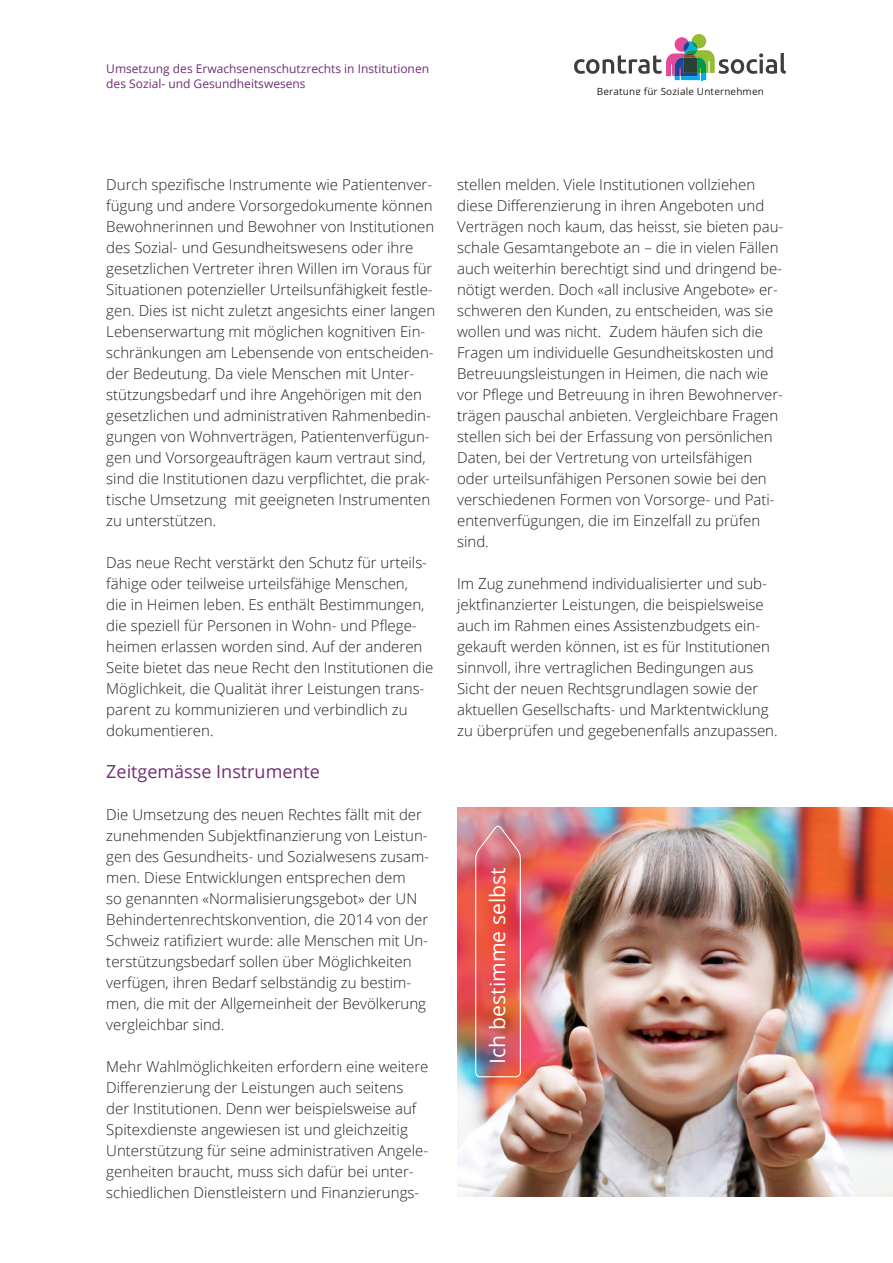
<style>
.page{position:relative;width:893px;height:1263px;background:#fff}
.page>*{position:absolute;margin:0;border:0;box-sizing:border-box;transform-origin:0 0}
.Copy{font:21.15px "Open Sans";color:#fff}
.Zwischentitel{font:18px "Open Sans";color:#712e74}
.Copy-2{font:300 15px/21px "Open Sans";color:#231f20}
.Copy-3{font:12px/15px "Open Sans";color:#712e74}
.t1{font:9.9px "Open Sans";letter-spacing:.02em;color:#231f20}
</style>
<div class="page">
<svg style="left:574px;top:34px;width:212px;height:46px"></svg>
<img style="left:457px;top:808px;width:436px;height:388px">
<img style="left:475px;top:824px;width:46px;height:254px">
<p class="Copy-3" style="left:106px;top:61px;width:324px">Umsetzung des Erwachsenenschutzrechts in Institutionen des Sozial- und Gesundheitswesens</p>
<p class="t1" style="left:597px;top:84px;width:169px">Beratung für Soziale Unternehmen</p>
<p class="Copy-2" style="left:106px;top:173px;width:328px">Durch spezifische Instrumente wie Patientenver&shy;fügung und andere Vorsorgedokumente können</p>
<p class="Copy-2" style="left:106px;top:215px;width:330px">Bewohnerinnen und Bewohner von Institutionen des Sozial- und Gesundheitswesens oder ihre gesetzlichen Vertreter ihren Willen im Voraus für Situationen potenzieller Urteilsunfähigkeit festle&shy;gen. Dies ist nicht zuletzt angesichts einer langen Lebenserwartung mit möglichen kognitiven Ein&shy;schränkungen am Lebensende von entscheiden&shy;der Bedeutung. Da viele Menschen mit Unter&shy;stützungsbedarf und ihre Angehörigen mit den gesetzlichen und administrativen Rahmenbedin&shy;gungen von Wohnverträgen, Patientenverfügun&shy;gen und Vorsorgeaufträgen kaum vertraut sind, sind die Institutionen dazu verpflichtet, die prak&shy;tische Umsetzung mit geeigneten Instrumenten zu unterstützen.</p>
<p class="Copy-2" style="left:106px;top:551px;width:328px">Das neue Recht verstärkt den Schutz für urteils&shy;fähige oder teilweise urteilsfähige Menschen,<br>die in Heimen leben. Es enthält Bestimmungen, die speziell für Personen in Wohn- und Pflege&shy;heimen erlassen worden sind. Auf der anderen Seite bietet das neue Recht den Institutionen die Möglichkeit, die Qualität ihrer Leistungen trans&shy;parent zu kommunizieren und verbindlich zu dokumentieren.</p>
<p class="Zwischentitel" style="left:106px;top:759px;width:215px">Zeitgemässe Instrumente</p>
<p class="Copy-2" style="left:106px;top:803px;width:324px">Die Umsetzung des neuen Rechtes fällt mit der zunehmenden Subjektfinanzierung von Leistun&shy;gen des Gesundheits- und Sozialwesens zusam&shy;men. Diese Entwicklungen entsprechen dem<br>so genannten «Normalisierungsgebot» der UN Behindertenrechtskonvention, die 2014 von der Schweiz ratifiziert wurde: alle Menschen mit Un&shy;terstützungsbedarf sollen über Möglichkeiten verfügen, ihren Bedarf selbständig zu bestim&shy;men, die mit der Allgemeinheit der Bevölkerung vergleichbar sind.</p>
<p class="Copy-2" style="left:106px;top:1055px;width:324px">Mehr Wahlmöglichkeiten erfordern eine weitere Differenzierung der Leistungen auch seitens der Institutionen. Denn wer beispielsweise auf Spitexdienste angewiesen ist und gleichzeitig Unterstützung für seine administrativen Angele&shy;genheiten braucht, muss sich dafür bei unter&shy;schiedlichen Dienstleistern und Finanzierungs-</p>
<p class="Copy-2" style="left:457px;top:173px;width:328px">stellen melden. Viele Institutionen vollziehen diese Differenzierung in ihren Angeboten und Verträgen noch kaum, das heisst, sie bieten pau&shy;schale Gesamtangebote an – die in vielen Fällen auch weiterhin berechtigt sind und dringend be&shy;nötigt werden. Doch «all inclusive Angebote» er&shy;schweren den Kunden, zu entscheiden, was sie wollen und was nicht. Zudem häufen sich die Fragen um individuelle Gesundheitskosten und Betreuungsleistungen in Heimen, die nach wie vor Pflege und Betreuung in ihren Bewohnerver&shy;trägen pauschal anbieten. Vergleichbare Fragen stellen sich bei der Erfassung von persönlichen Daten, bei der Vertretung von urteilsfähigen oder urteilsunfähigen Personen sowie bei den verschiedenen Formen von Vorsorge- und Pati&shy;entenverfügungen, die im Einzelfall zu prüfen sind.</p>
<p class="Copy-2" style="left:457px;top:572px;width:322px">Im Zug zunehmend individualisierter und sub&shy;jektfinanzierter Leistungen, die beispielsweise auch im Rahmen eines Assistenzbudgets ein&shy;gekauft werden können, ist es für Institutionen sinnvoll, ihre vertraglichen Bedingungen aus Sicht der neuen Rechtsgrundlagen sowie der aktuellen Gesellschafts- und Marktentwicklung zu überprüfen und gegebenenfalls anzupassen.</p>
<p class="Copy" style="left:483px;top:1064px;width:198px;rotate:-90deg">Ich bestimme selbst</p>
</div>
